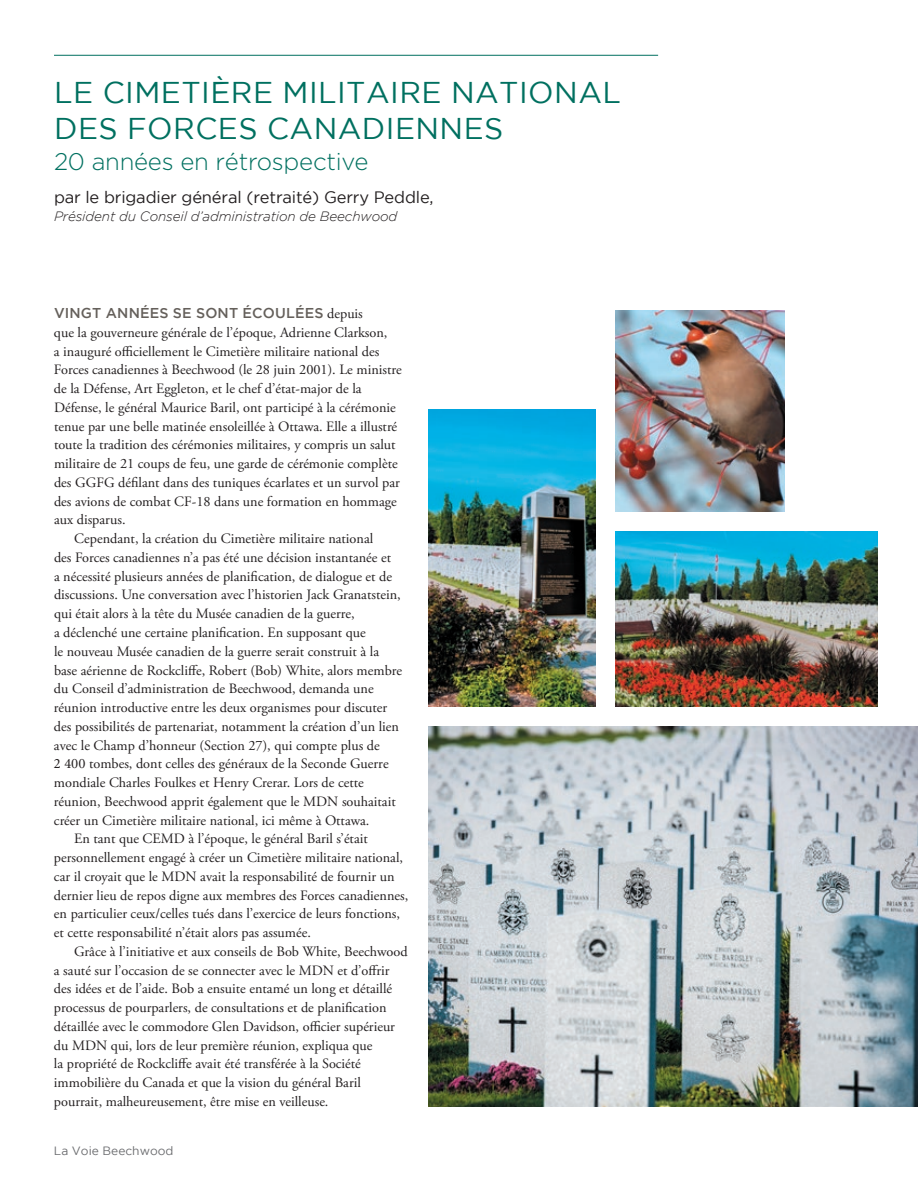
<style>
.page{position:relative;width:918px;height:1188px;background:#fff}
.page>*{position:absolute;margin:0;border:0;box-sizing:border-box;transform-origin:0 0}
.t1{font:30px/36px "Gotham";letter-spacing:.015em;color:#007060}
.t2{font:300 24px "Gotham";letter-spacing:-.01em;color:#007060}
.t3{font:16.5px "Gotham";letter-spacing:-.01em;color:#231f20}
.t4{font:14.25px "Adobe Garamond Pro";color:#231f20}
.t5{font:500 14.25px "Gotham";letter-spacing:.01em;color:#65605b}
.t6{font:italic 300 13.5px "Gotham";letter-spacing:-.01em;color:#231f20}
.t7{font:12px "Gotham";color:#6c6d70}
.s1{font-family:"Adobe Garamond Pro";font-weight:400;color:#231f20}
.s2{font-family:"Minion Pro"}
</style>
<div class="page">
<hr style="left:54px;top:55px;width:604px;height:1px;background:#007060">
<img style="left:429px;top:727px;width:489px;height:380px">
<img style="left:616px;top:310px;width:168px;height:201px">
<img style="left:616px;top:531px;width:261px;height:176px">
<img style="left:429px;top:409px;width:167px;height:298px">
<h1 class="t1" style="left:54px;top:74px;width:568px">LE CIMETIÈRE MILITAIRE NATIONAL<br>DES FORCES CANADIENNES</h1>
<h2 class="t2" style="left:54px;top:149px;width:316px">20 années en rétrospective</h2>
<p class="t3" style="left:54px;top:188px;width:381px">par le brigadier général (retraité) Gerry Peddle,</p>
<p class="t6" style="left:54px;top:209px;width:345px">Président du Conseil d’administration de Beechwood</p>
<p class="t5" style="left:54px;top:305px;width:310px">VINGT ANNÉES SE SONT ÉCOULÉES <span class="s1">depuis</span></p>
<p class="t4" style="left:54px;top:324px;width:335px">que la gouverneure générale de l’époque, Adrienne Clarkson,</p>
<p class="t4" style="left:54px;top:343px;width:327px">a inauguré officiellement le Cimetière militaire national des</p>
<p class="t4" style="left:54px;top:361px;width:349px">Forces canadiennes à Beechwood (le 28 juin 2001). Le ministre</p>
<p class="t4" style="left:54px;top:380px;width:309px">de la Défense, Art Eggleton, et le chef d’état-major de la</p>
<p class="t4" style="left:54px;top:399px;width:343px">Défense, le général Maurice Baril, ont participé à la cérémonie</p>
<p class="t4" style="left:54px;top:418px;width:345px">tenue par une belle matinée ensoleillée à Ottawa. Elle a illustré</p>
<p class="t4" style="left:54px;top:436px;width:343px">toute la tradition des cérémonies militaires, y compris un salut</p>
<p class="t4" style="left:54px;top:455px;width:345px">militaire de 21 coups de feu, une garde de cérémonie complète</p>
<p class="t4" style="left:54px;top:474px;width:347px">des GGFG défilant dans des tuniques écarlates et un survol par</p>
<p class="t4" style="left:54px;top:493px;width:344px">des avions de combat CF-18 dans une formation en hommage</p>
<p class="t4" style="left:54px;top:511px;width:73px">aux disparus.</p>
<p class="t4" style="left:74px;top:530px;width:301px">Cependant, la création du Cimetière militaire national</p>
<p class="t4" style="left:54px;top:549px;width:339px">des Forces canadiennes n’a pas été une décision instantanée et</p>
<p class="t4" style="left:54px;top:568px;width:340px">a nécessité plusieurs années de planification, de dialogue et de</p>
<p class="t4" style="left:54px;top:586px;width:348px">discussions. Une conversation avec l’historien Jack Granatstein,</p>
<p class="t4" style="left:54px;top:605px;width:302px">qui était alors à la tête du Musée canadien de la guerre,</p>
<p class="t4" style="left:54px;top:624px;width:313px">a déclenché une certaine planification. En supposant que</p>
<p class="t4" style="left:54px;top:643px;width:327px">le nouveau Musée canadien de la guerre serait construit à la</p>
<p class="t4" style="left:54px;top:661px;width:350px">base aérienne de Rockcliffe, Robert (Bob) White, alors membre</p>
<p class="t4" style="left:54px;top:680px;width:321px">du Conseil d’administration de Beechwood, demanda une</p>
<p class="t4" style="left:54px;top:699px;width:335px">réunion introductive entre les deux organismes pour discuter</p>
<p class="t4" style="left:54px;top:718px;width:347px">des possibilités de partenariat, notamment la création d’un lien</p>
<p class="t4" style="left:54px;top:736px;width:327px">avec le Champ d’honneur (Section 27), qui compte plus de</p>
<p class="t4" style="left:54px;top:755px;width:336px"><span class="s2">2 4</span>00 tombes, dont celles des généraux de la Seconde Guerre</p>
<p class="t4" style="left:54px;top:774px;width:311px">mondiale Charles Foulkes et Henry Crerar. Lors de cette</p>
<p class="t4" style="left:54px;top:793px;width:343px">réunion, Beechwood apprit également que le MDN souhaitait</p>
<p class="t4" style="left:54px;top:811px;width:317px">créer un Cimetière militaire national, ici même à Ottawa.</p>
<p class="t4" style="left:74px;top:830px;width:295px">En tant que CEMD à l’époque, le général Baril s’était</p>
<p class="t4" style="left:54px;top:849px;width:351px">personnellement engagé à créer un Cimetière militaire national,</p>
<p class="t4" style="left:54px;top:868px;width:342px">car il croyait que le MDN avait la responsabilité de fournir un</p>
<p class="t4" style="left:54px;top:886px;width:356px">dernier lieu de repos digne aux membres des Forces canadiennes,</p>
<p class="t4" style="left:54px;top:905px;width:347px">en particulier ceux/celles tués dans l’exercice de leurs fonctions,</p>
<p class="t4" style="left:54px;top:924px;width:259px">et cette responsabilité n’était alors pas assumée.</p>
<p class="t4" style="left:74px;top:943px;width:335px">Grâce à l’initiative et aux conseils de Bob White, Beechwood</p>
<p class="t4" style="left:54px;top:961px;width:337px">a sauté sur l’occasion de se connecter avec le MDN et d’offrir</p>
<p class="t4" style="left:54px;top:980px;width:340px">des idées et de l’aide. Bob a ensuite entamé un long et détaillé</p>
<p class="t4" style="left:54px;top:999px;width:334px">processus de pourparlers, de consultations et de planification</p>
<p class="t4" style="left:54px;top:1018px;width:343px">détaillée avec le commodore Glen Davidson, officier supérieur</p>
<p class="t4" style="left:54px;top:1037px;width:320px">du MDN qui, lors de leur première réunion, expliqua que</p>
<p class="t4" style="left:54px;top:1055px;width:308px">la propriété de Rockcliffe avait été transférée à la Société</p>
<p class="t4" style="left:54px;top:1074px;width:308px">immobilière du Canada et que la vision du général Baril</p>
<p class="t4" style="left:54px;top:1093px;width:276px">pourrait, malheureusement, être mise en veilleuse.</p>
<p class="t7" style="left:54px;top:1144px;width:121px">La Voie Beechwood</p>
</div>
